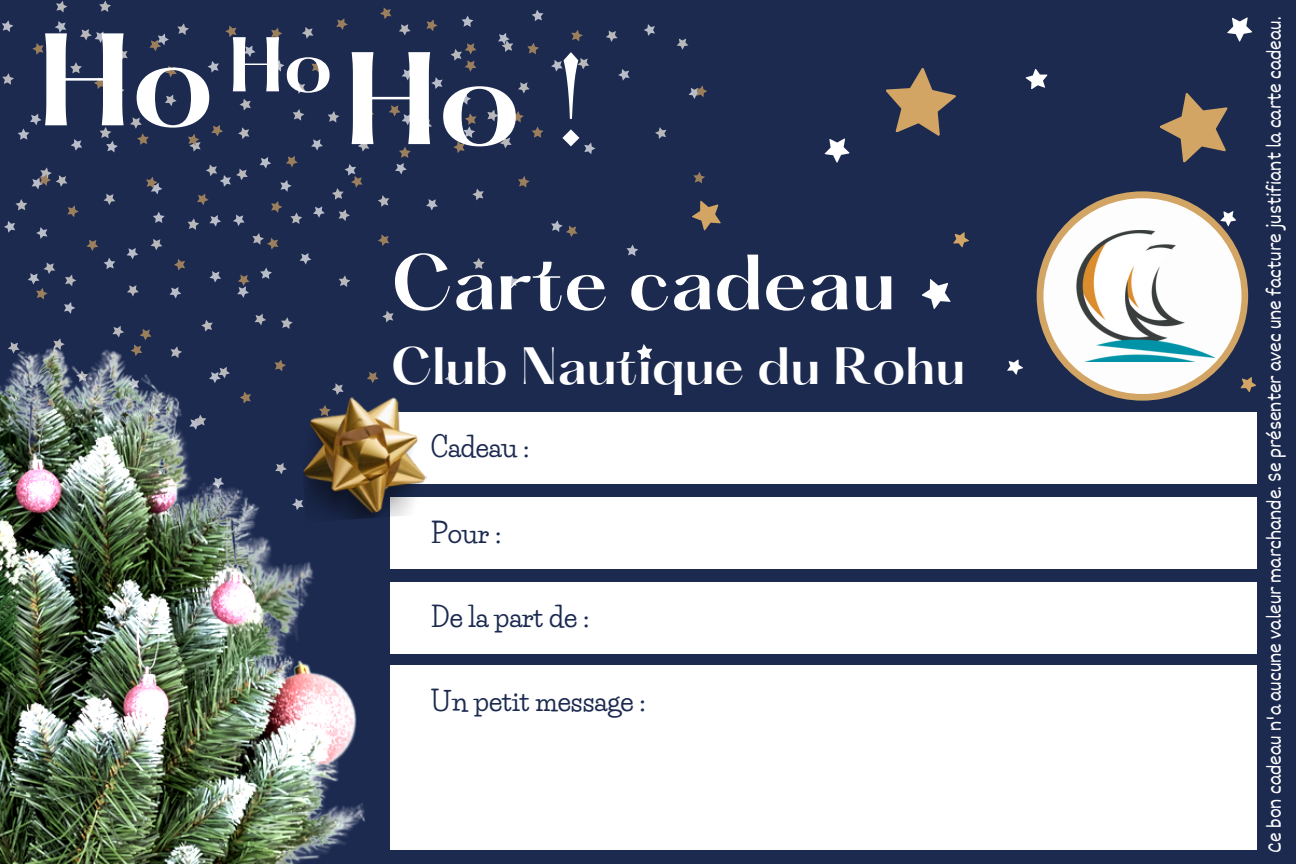
<style>
.page{position:relative;width:1296px;height:864px;background:#1c2a50}
.page>*{position:absolute;margin:0;border:0;box-sizing:border-box;transform-origin:0 0}
.t1{font:600 114.9px "Hatton";color:#fff}
.t2{font:600 68.4px "Hatton";color:#fff}
.t3{font:600 45.9px "Hatton";color:#fff}
.t4{font:700 27px "Life Savers";color:#1c2a50}
.t5{font:20.7px "Dekko";color:#fff}
</style>
<div class="page">
<svg style="left:20px;top:7px;width:687px;height:665px"></svg>
<svg style="left:1160px;top:93px;width:68px;height:70px"></svg>
<svg style="left:886px;top:68px;width:70px;height:68px"></svg>
<svg style="left:1025px;top:69px;width:23px;height:20px"></svg>
<svg style="left:636px;top:343px;width:17px;height:18px"></svg>
<svg style="left:1220px;top:211px;width:16px;height:17px"></svg>
<svg style="left:1007px;top:359px;width:16px;height:16px"></svg>
<svg style="left:1227px;top:17px;width:25px;height:25px"></svg>
<svg style="left:824px;top:138px;width:26px;height:25px"></svg>
<svg style="left:687px;top:195px;width:34px;height:38px"></svg>
<div style="left:391px;top:412px;width:866px;height:72px;background:#fff"></div>
<div style="left:391px;top:497px;width:866px;height:72px;background:#fff"></div>
<div style="left:391px;top:582px;width:866px;height:72px;background:#fff"></div>
<div style="left:391px;top:666px;width:866px;height:184px;background:#fff"></div>
<div style="left:1037px;top:191px;width:211px;height:210px;background:#d3a564;border-radius:50%"></div>
<div style="left:1043px;top:198px;width:198px;height:196px;background:#fdfdfd;border-radius:50%"></div>
<img style="left:1068px;top:231px;width:147px;height:130px">
<svg style="left:922px;top:279px;width:29px;height:30px"></svg>
<svg style="left:953px;top:232px;width:16px;height:16px"></svg>
<img style="left:0;top:315px;width:364px;height:549px">
<img style="left:298px;top:393px;width:131px;height:129px">
<svg style="left:1240px;top:377px;width:17px;height:15px"></svg>
<h1 class="t1" style="left:37px;top:27px;width:297px">Ho <sup>Ho</sup></h1>
<h1 class="t1" style="left:344px;top:45px;width:245px">Ho!</h1>
<h2 class="t2" style="left:391px;top:250px;width:506px">Carte cadeau</h2>
<h3 class="t3" style="left:391px;top:345px;width:576px">Club Nautique du Rohu</h3>
<h3 class="t4" style="left:431px;top:431px;width:100px">Cadeau :</h3>
<h3 class="t4" style="left:431px;top:516px;width:72px">Pour :</h3>
<h3 class="t4" style="left:431px;top:601px;width:160px">De la part de :</h3>
<h3 class="t4" style="left:431px;top:684px;width:217px">Un petit message :</h3>
<p class="t5" style="left:1262px;top:853px;width:837px;rotate:-90deg">Ce bon cadeau n'a aucune valeur marchande. Se présenter avec une facture justifiant la carte cadeau.</p>
</div>
